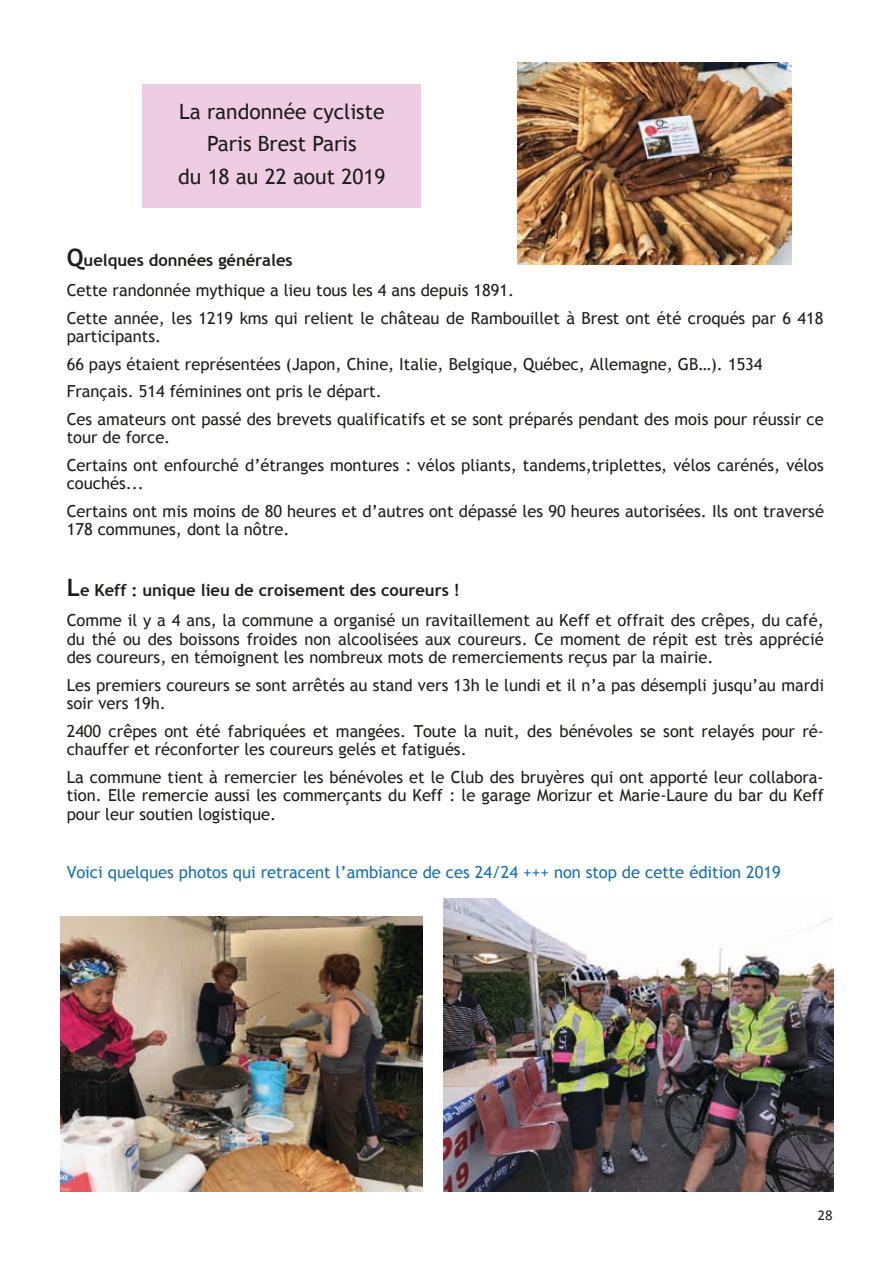
<style>
.page{position:relative;width:893px;height:1263px;background:#fff}
.page>*{position:absolute;margin:0;border:0;box-sizing:border-box;transform-origin:0 0}
.t1{font:21px/32.5px "Trebuchet MS";color:#1d1d1b;text-align:center}
.t2{font:16.5px/18.6px "Trebuchet MS";color:#1d1d1b}
.t3{font:16.5px "Trebuchet MS";color:#156fb7}
.t4{font:15px "Calibri";color:#1d1d1b}
.s1{font-weight:700;font-size:24px}
.s2{font-weight:700}
</style>
<div class="page">
<div style="left:143px;top:84px;width:278px;height:123px;background:#eecde4"></div>
<img style="left:518px;top:62px;width:273px;height:203px">
<img style="left:60px;top:916px;width:363px;height:276px">
<img style="left:443px;top:899px;width:391px;height:293px">
<p class="t1" style="left:178px;top:95px;width:209px">La randonnée cycliste<br>Paris Brest Paris<br>du 18 au 22 aout 2019</p>
<p class="t2" style="left:67px;top:244px;width:449px;line-height:30.6px"><span class="s1">Q</span><span class="s2">uelques données générales<br></span>Cette randonnée mythique a lieu tous les 4 ans depuis 1891.</p>
<p class="t2" style="left:67px;top:308px;width:758px">Cette année, les 1219 kms qui relient le château de Rambouillet à Brest ont été croqués par 6 418 participants.</p>
<p class="t2" style="left:67px;top:350px;width:759px;line-height:27.6px">66 pays étaient représentées (Japon, Chine, Italie, Belgique, Québec, Allemagne, GB…). 1534<br>Français. 514 féminines ont pris le départ.<br>Ces amateurs ont passé des brevets qualificatifs et se sont préparés pendant des mois pour réussir ce</p>
<p class="t2" style="left:67px;top:423px;width:759px;line-height:27.6px">tour de force.<br>Certains ont enfourché d’étranges montures : vélos pliants, tandems,triplettes, vélos carénés, vélos</p>
<p class="t2" style="left:67px;top:469px;width:759px;line-height:27.6px">couchés...<br>Certains ont mis moins de 80 heures et d’autres ont dépassé les 90 heures autorisées. Ils ont traversé</p>
<p class="t2" style="left:67px;top:520px;width:224px">178 communes, dont la nôtre.</p>
<p class="t2" style="left:67px;top:574px;width:759px;line-height:30.6px"><span class="s1">L</span><span class="s2">e Keff : unique lieu de croisement des coureurs !<br></span>Comme il y a 4 ans, la commune a organisé un ravitaillement au Keff et offrait des crêpes, du café,</p>
<p class="t2" style="left:67px;top:629px;width:759px">du thé ou des boissons froides non alcoolisées aux coureurs. Ce moment de répit est très apprécié des coureurs, en témoignent les nombreux mots de remerciements reçus par la mairie.</p>
<p class="t2" style="left:67px;top:675px;width:759px">Les premiers coureurs se sont arrêtés au stand vers 13h le lundi et il n’a pas désempli jusqu’au mardi soir vers 19h.</p>
<p class="t2" style="left:67px;top:722px;width:759px">2400 crêpes ont été fabriquées et mangées. Toute la nuit, des bénévoles se sont relayés pour ré&shy;chauffer et réconforter les coureurs gelés et fatigués.</p>
<p class="t2" style="left:67px;top:767px;width:759px;text-align:justify">La commune tient à remercier les bénévoles et le Club des bruyères qui ont apporté leur collabora&shy;tion. Elle remercie aussi les commerçants du Keff : le garage Morizur et Marie-Laure du bar du Keff pour leur soutien logistique.</p>
<p class="t3" style="left:67px;top:862px;width:716px">Voici quelques photos qui retracent l’ambiance de ces 24/24 +++ non stop de cette édition 2019</p>
<p class="t4" style="left:817px;top:1205px;width:17px">28</p>
</div>
